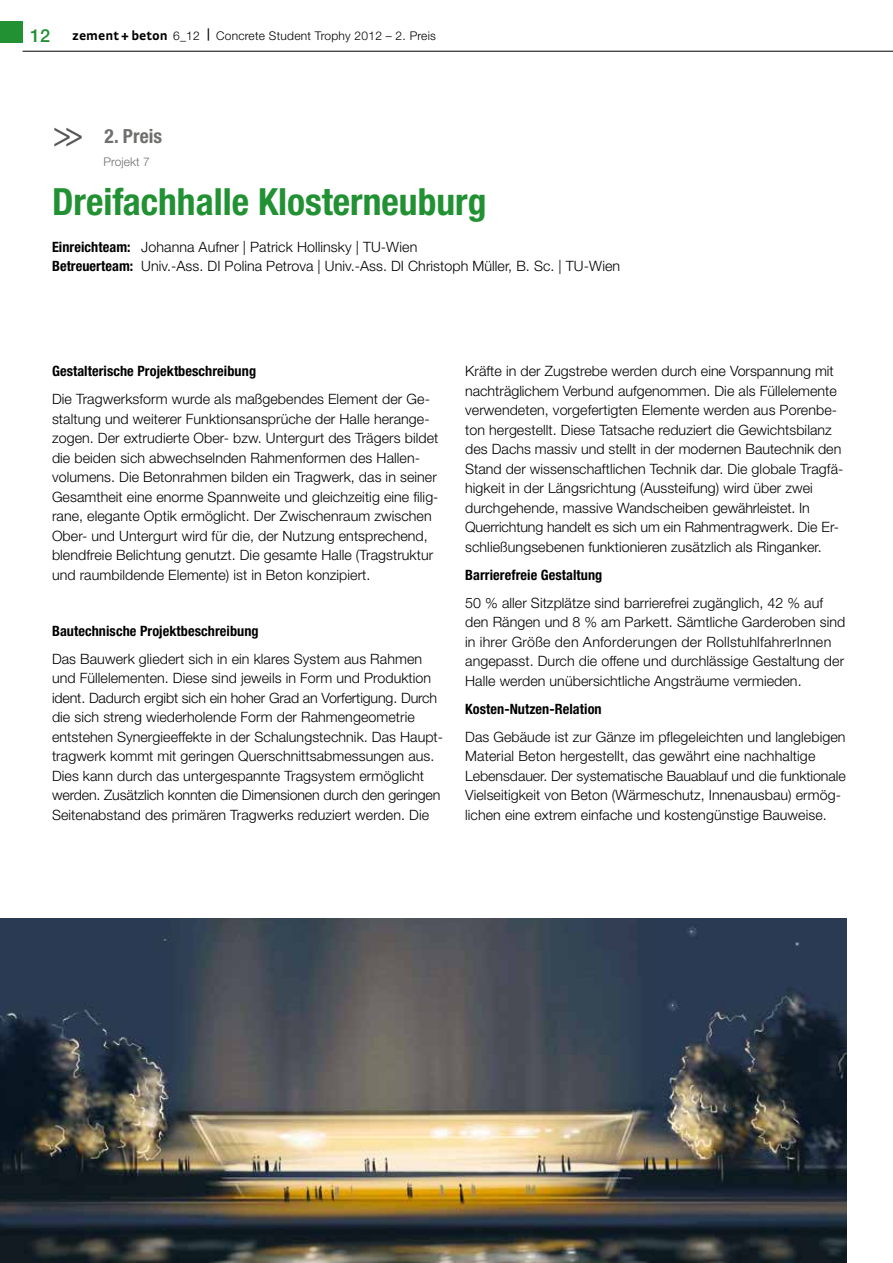
<style>
.page{position:relative;width:893px;height:1263px;background:#fff}
.page>*{position:absolute;margin:0;border:0;box-sizing:border-box;transform-origin:0 0}
.t1{font:700 condensed 37.5px "Helvetica Neue LT";color:#229133}
.t2{font:36px "Helvetica Neue LT";color:#565656;scale:.83 1}
.t3{font:700 condensed 19.5px "Helvetica Neue LT";letter-spacing:.005em;color:#6f6f6e}
.t4{font:300 14.25px/19.5px "Helvetica Neue LT";letter-spacing:.005em;color:#000}
.t5{font:700 condensed 14.25px "Helvetica Neue LT";letter-spacing:.005em;color:#000}
.t6{font:300 12px "Helvetica Neue LT";letter-spacing:.02em;color:#000}
.t7{font:300 12px "Helvetica Neue LT";letter-spacing:.005em;color:#6f6f6e}
.s1{font-weight:500;font-size:18px;color:#229133}
.s2{font-family:"Strada";font-weight:700;font-size:13.5px}
.s3{font-weight:700;font-stretch:condensed}
</style>
<div class="page">
<div style="left:0;top:21px;width:23px;height:22px;background:#229133"></div>
<hr style="left:23px;top:51px;width:870px;height:1px;background:#000">
<img style="left:0;top:918px;width:847px;height:345px">
<p class="t6" style="left:30px;top:28px;width:407px"><span class="s1">12</span> <span class="s2">zement + beton</span> 6_12 <sup>|</sup> Concrete Student Trophy 2012 – 2. Preis</p>
<h2 class="t2" style="left:83px;top:162px;width:38px;rotate:-180deg">&lt;&lt;</h2>
<h3 class="t3" style="left:105px;top:124px;width:59px">2. Preis</h3>
<p class="t7" style="left:104px;top:155px;width:48px">Projekt 7</p>
<h1 class="t1" style="left:52px;top:179px;width:436px">Dreifachhalle Klosterneuburg</h1>
<p class="t4" style="left:52px;top:237px;width:570px"><span class="s3">Einreichteam:</span> Johanna Aufner | Patrick Hollinsky | TU-Wien<br><span class="s3">Betreuerteam:</span> Univ.-Ass. DI Polina Petrova | Univ.-Ass. DI Christoph Müller, B. Sc. | TU-Wien</p>
<p class="t5" style="left:52px;top:363px;width:206px">Gestalterische Projektbeschreibung</p>
<p class="t4" style="left:52px;top:389px;width:388px">Die Tragwerksform wurde als maßgebendes Element der Ge&shy;staltung und weiterer Funktionsansprüche der Halle herange&shy;zogen. Der extrudierte Ober- bzw. Untergurt des Trägers bildet die beiden sich abwechselnden Rahmenformen des Hallen&shy;volumens. Die Betonrahmen bilden ein Tragwerk, das in seiner Gesamtheit eine enorme Spannweite und gleichzeitig eine filig&shy;rane, elegante Optik ermöglicht. Der Zwischenraum zwischen Ober- und Untergurt wird für die, der Nutzung entsprechend, blendfreie Belichtung genutzt. Die gesamte Halle (Tragstruktur und raumbildende Elemente) ist in Beton konzipiert.</p>
<p class="t5" style="left:52px;top:622px;width:208px">Bautechnische Projektbeschreibung</p>
<p class="t4" style="left:52px;top:649px;width:393px">Das Bauwerk gliedert sich in ein klares System aus Rahmen und Füllelementen. Diese sind jeweils in Form und Produktion ident. Dadurch ergibt sich ein hoher Grad an Vorfertigung. Durch die sich streng wiederholende Form der Rahmengeometrie entstehen Synergieeffekte in der Schalungstechnik. Das Haupt&shy;tragwerk kommt mit geringen Querschnittsabmessungen aus.<br>Dies kann durch das untergespannte Tragsystem ermöglicht werden. Zusätzlich konnten die Dimensionen durch den geringen Seitenabstand des primären Tragwerks reduziert werden. Die</p>
<p class="t4" style="left:465px;top:361px;width:380px">Kräfte in der Zugstrebe werden durch eine Vorspannung mit nachträglichem Verbund aufgenommen. Die als Füllelemente verwendeten, vorgefertigten Elemente werden aus Porenbe&shy;ton hergestellt. Diese Tatsache reduziert die Gewichtsbilanz des Dachs massiv und stellt in der modernen Bautechnik den Stand der wissenschaftlichen Technik dar. Die globale Tragfä&shy;higkeit in der Längsrichtung (Aussteifung) wird über zwei durchgehende, massive Wandscheiben gewährleistet. In Querrichtung handelt es sich um ein Rahmentragwerk. Die Er&shy;schließungsebenen funktionieren zusätzlich als Ringanker.</p>
<p class="t5" style="left:465px;top:566px;width:139px">Barrierefreie Gestaltung</p>
<p class="t4" style="left:465px;top:593px;width:382px">50 % aller Sitzplätze sind barrierefrei zugänglich, 42 % auf den Rängen und 8 % am Parkett. Sämtliche Garderoben sind in ihrer Größe den Anforderungen der RollstuhlfahrerInnen angepasst. Durch die offene und durchlässige Gestaltung der Halle werden unübersichtliche Angsträume vermieden.</p>
<p class="t5" style="left:465px;top:700px;width:138px">Kosten-Nutzen-Relation</p>
<p class="t4" style="left:465px;top:727px;width:382px">Das Gebäude ist zur Gänze im pflegeleichten und langlebigen Material Beton hergestellt, das gewährt eine nachhaltige Lebensdauer. Der systematische Bauablauf und die funktionale Vielseitigkeit von Beton (Wärmeschutz, Innenausbau) ermög&shy;lichen eine extrem einfache und kostengünstige Bauweise.</p>
</div>
